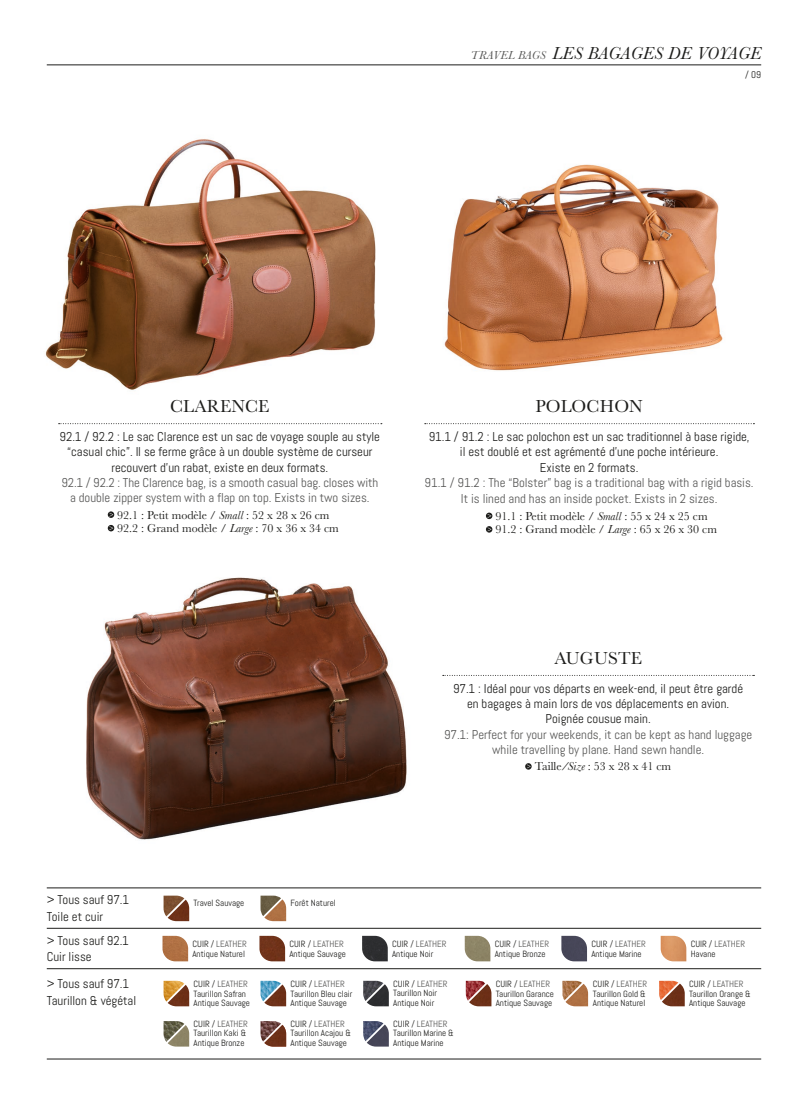
<style>
.page{position:relative;width:808px;height:1106px;background:#fff}
.page>*{position:absolute;margin:0;border:0;box-sizing:border-box;transform-origin:0 0}
.t1{font:italic 18px "Baskerville";letter-spacing:.015em;color:#1d1d1b}
.t2{font:18px "Baskerville";letter-spacing:.01em;color:#1d1d1b}
.t3{font:12.75px/15.3px "Abel";color:#1d1d1b;text-align:center}
.t4{font:12.75px/15.3px "Abel";color:#575756;text-align:center}
.t5{font:12px/13.5px "Baskerville";color:#1d1d1b}
.t6{font:9.75px "Abel";color:#1d1d1b}
.t7{font:9px/9.8px "Abel";color:#1d1d1b}
.s1{font-size:12px;color:#575756}
.s2{font-style:italic}
.s3{color:#575756}
</style>
<div class="page">
<img style="left:45px;top:139px;width:331px;height:251px">
<img style="left:444px;top:164px;width:279px;height:207px">
<svg style="left:443px;top:675px;width:311px;height:1px"></svg>
<svg style="left:525px;top:763px;width:7px;height:6px"></svg>
<svg style="left:527px;top:764px;width:3px;height:4px"></svg>
<img style="left:86px;top:577px;width:321px;height:263px">
<svg style="left:59px;top:423px;width:323px;height:1px"></svg>
<svg style="left:108px;top:511px;width:6px;height:7px"></svg>
<svg style="left:109px;top:512px;width:4px;height:4px"></svg>
<svg style="left:108px;top:525px;width:6px;height:6px"></svg>
<svg style="left:425px;top:423px;width:329px;height:1px"></svg>
<svg style="left:486px;top:512px;width:6px;height:7px"></svg>
<svg style="left:487px;top:514px;width:4px;height:4px"></svg>
<svg style="left:486px;top:526px;width:6px;height:6px"></svg>
<hr style="left:47px;top:928px;width:714px;height:1px;background:#1d1d1b">
<hr style="left:47px;top:1058px;width:714px;height:1px;background:#1d1d1b">
<hr style="left:47px;top:968px;width:714px;height:1px;background:#1d1d1b">
<hr style="left:47px;top:887px;width:714px;height:1px;background:#1d1d1b">
<img style="left:164px;top:1021px;width:20px;height:20px">
<img style="left:168px;top:1025px;width:21px;height:21px">
<img style="left:164px;top:980px;width:20px;height:21px">
<img style="left:168px;top:984px;width:21px;height:22px">
<img style="left:260px;top:980px;width:21px;height:21px">
<img style="left:264px;top:984px;width:22px;height:22px">
<svg style="left:260px;top:1021px;width:21px;height:21px"></svg>
<img style="left:264px;top:1024px;width:22px;height:22px">
<img style="left:363px;top:980px;width:20px;height:21px">
<img style="left:367px;top:984px;width:22px;height:22px">
<img style="left:363px;top:1021px;width:20px;height:20px">
<img style="left:367px;top:1024px;width:22px;height:22px">
<img style="left:466px;top:980px;width:19px;height:20px">
<img style="left:469px;top:984px;width:22px;height:22px">
<img style="left:562px;top:980px;width:20px;height:20px">
<img style="left:565px;top:983px;width:23px;height:23px">
<img style="left:659px;top:980px;width:19px;height:20px">
<img style="left:662px;top:983px;width:23px;height:23px">
<img style="left:260px;top:895px;width:21px;height:21px">
<img style="left:264px;top:899px;width:22px;height:22px">
<img style="left:164px;top:895px;width:20px;height:21px">
<img style="left:168px;top:899px;width:21px;height:22px">
<hr style="left:47px;top:65px;width:714px;height:1px;background:#1d1d1b">
<img style="left:162px;top:935px;width:26px;height:26px">
<img style="left:362px;top:935px;width:26px;height:26px">
<img style="left:259px;top:935px;width:26px;height:26px">
<img style="left:465px;top:935px;width:25px;height:26px">
<img style="left:561px;top:935px;width:26px;height:26px">
<img style="left:661px;top:935px;width:25px;height:26px">
<h1 class="t1" style="left:471px;top:41px;width:292px"><span class="s1">TRAVEL BAGS</span> LES BAGAGES DE VOYAGE</h1>
<p class="t6" style="left:745px;top:68px;width:17px">/ 09</p>
<h1 class="t2" style="left:170px;top:395px;width:101px">CLARENCE</h1>
<h2 class="t3" style="left:60px;top:429px;width:322px">92.1 / 92.2 : Le sac Clarence est un sac de voyage souple au style “casual chic”. Il se ferme grâce à un double système de curseur recouvert d’un rabat, existe en deux formats.</h2>
<h2 class="t4" style="left:62px;top:475px;width:318px">92.1 / 92.2 : The Clarence bag, is a smooth casual bag. closes with a double zipper system with a flap on top. Exists in two sizes.</h2>
<h3 class="t5" style="left:117px;top:508px;width:223px">92.1 : Petit modèle / <span class="s2">Small</span> : 52 x 28 x 26 cm<br>92.2 : Grand modèle / <span class="s2">Large</span> : 70 x 36 x 34 cm</h3>
<h1 class="t2" style="left:535px;top:395px;width:109px">POLOCHON</h1>
<h2 class="t3" style="left:429px;top:429px;width:322px">91.1 / 91.2 : Le sac polochon est un sac traditionnel à base rigide, il est doublé et est agrémenté d’une poche intérieure.<br>Existe en 2 formats.</h2>
<h2 class="t4" style="left:425px;top:474px;width:331px;line-height:16.5px">91.1 / 91.2 : The “Bolster” bag is a traditional bag with a rigid basis.<br>It is lined and has an inside pocket. Exists in 2 sizes.</h2>
<h3 class="t5" style="left:495px;top:509px;width:223px">91.1 : Petit modèle / <span class="s2">Small</span> : 55 x 24 x 25 cm<br>91.2 : Grand modèle / <span class="s2">Large</span> : 65 x 26 x 30 cm</h3>
<h1 class="t2" style="left:554px;top:647px;width:89px">AUGUSTE</h1>
<h2 class="t3" style="left:453px;top:680px;width:291px">97.1 : Idéal pour vos départs en week-end, il peut être gardé en bagages à main lors de vos déplacements en avion.<br>Poignée cousue main.</h2>
<h2 class="t4" style="left:444px;top:726px;width:310px">97.1: Perfect for your weekends, it can be kept as hand luggage while travelling by plane. Hand sewn handle.</h2>
<h3 class="t5" style="left:535px;top:760px;width:138px">Taille<span class="s2">/Size</span> : 53 x 28 x 41 cm</h3>
<h2 class="t3" style="left:47px;top:891px;width:84px;line-height:16.5px;text-align:left">&gt; Tous sauf 97.1<br>Toile et cuir</h2>
<p class="t7" style="left:194px;top:898px;width:52px">Travel Sauvage</p>
<p class="t7" style="left:290px;top:898px;width:47px">Forêt Naturel</p>
<h2 class="t3" style="left:47px;top:932px;width:84px;line-height:16.5px;text-align:left">&gt; Tous sauf 92.1<br>Cuir lisse</h2>
<p class="t7" style="left:192px;top:939px;width:56px">CUIR / <span class="s3">LEATHER<br></span>Antique Naturel</p>
<p class="t7" style="left:392px;top:939px;width:56px">CUIR / <span class="s3">LEATHER<br></span>Antique Noir</p>
<p class="t7" style="left:289px;top:939px;width:58px">CUIR / <span class="s3">LEATHER<br></span>Antique Sauvage</p>
<p class="t7" style="left:495px;top:939px;width:56px">CUIR / <span class="s3">LEATHER<br></span>Antique Bronze</p>
<p class="t7" style="left:591px;top:939px;width:56px">CUIR / <span class="s3">LEATHER<br></span>Antique Marine</p>
<p class="t7" style="left:691px;top:939px;width:56px">CUIR / <span class="s3">LEATHER<br></span>Havane</p>
<h2 class="t3" style="left:47px;top:975px;width:91px;line-height:16.5px;text-align:left">&gt; Tous sauf 97.1<br>Taurillon &amp; végétal</h2>
<p class="t7" style="left:290px;top:978px;width:63px">CUIR / <span class="s3">LEATHER<br></span>Taurillon Bleu clair<br>Antique Sauvage</p>
<p class="t7" style="left:290px;top:1018px;width:62px">CUIR / <span class="s3">LEATHER<br></span>Taurillon Acajou &amp;<br>Antique Sauvage</p>
<p class="t7" style="left:194px;top:978px;width:58px">CUIR / <span class="s3">LEATHER<br></span>Taurillon Safran<br>Antique Sauvage</p>
<p class="t7" style="left:194px;top:1018px;width:56px">CUIR / <span class="s3">LEATHER<br></span>Taurillon Kaki &amp;<br>Antique Bronze</p>
<p class="t7" style="left:393px;top:978px;width:56px">CUIR / <span class="s3">LEATHER<br></span>Taurillon Noir<br>Antique Noir</p>
<p class="t7" style="left:393px;top:1018px;width:62px">CUIR / <span class="s3">LEATHER<br></span>Taurillon Marine &amp;<br>Antique Marine</p>
<p class="t7" style="left:496px;top:978px;width:60px">CUIR / <span class="s3">LEATHER<br></span>Taurillon Garance<br>Antique Sauvage</p>
<p class="t7" style="left:593px;top:978px;width:56px">CUIR / <span class="s3">LEATHER<br></span>Taurillon Gold &amp;<br>Antique Naturel</p>
<p class="t7" style="left:689px;top:978px;width:63px">CUIR / <span class="s3">LEATHER<br></span>Taurillon Orange &amp;<br>Antique Sauvage</p>
</div>
